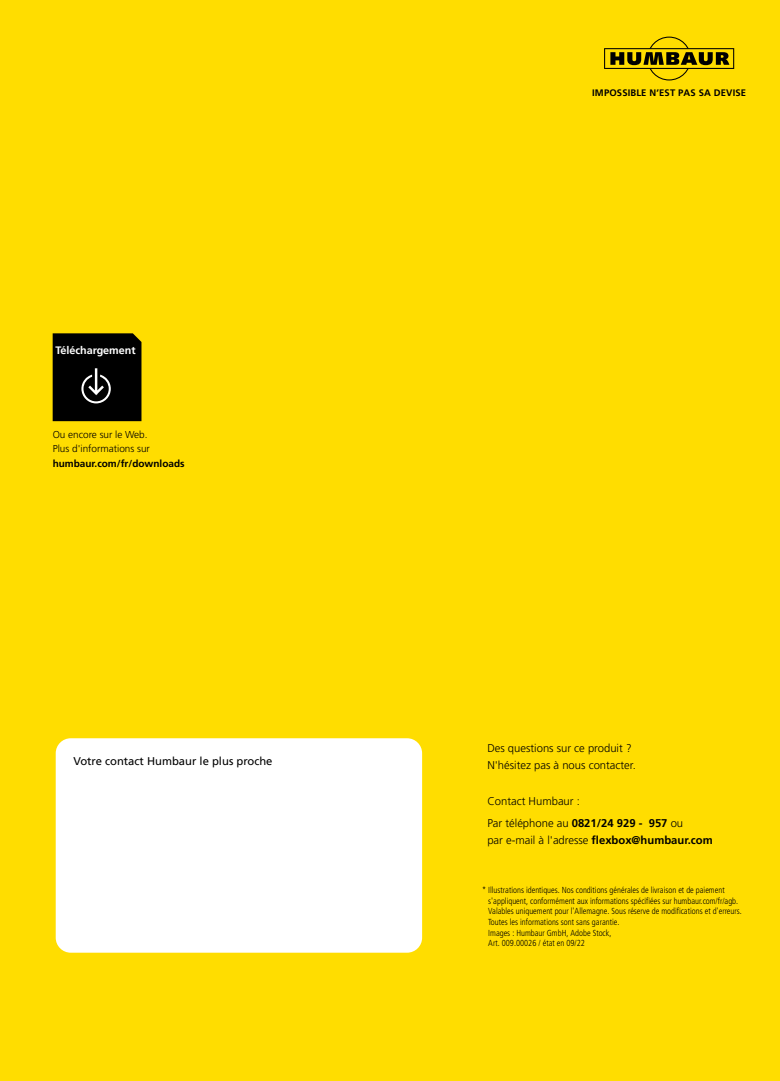
<style>
.page{position:relative;width:780px;height:1081px;background:#fd0}
.page>*{position:absolute;margin:0;border:0;box-sizing:border-box;transform-origin:0 0}
.t1{font:11.25px/22.1px "Frutiger LT 45 Lt";color:#000}
.t2{font:11.25px "Frutiger LT 55 Rm";color:#000}
.t3{font:10.75px "Frutiger LT 65 Bd";color:#fff}
.t4{font:10px/13.8px "Frutiger LT 45 Lt";color:#000}
.t5{font:10px "Frutiger LT 65 Bd";color:#000}
.t6{font:9.5px "Frutiger LT 65 Bd";letter-spacing:.015em;color:#000}
.t7{font:8.75px/10.6px "Frutiger LT 47 Lt Cn";color:#000}
.s1{font-family:"Frutiger LT 65 Bd"}
</style>
<div class="page">
<div style="left:56px;top:738px;width:366px;height:214px;background:#fff;border-radius:15px"></div>
<div style="left:53px;top:333px;width:88px;height:88px;background:#000"></div>
<svg style="left:604px;top:37px;width:130px;height:43px"></svg>
<p class="t3" style="left:56px;top:343px;width:82px">Téléchargement</p>
<p class="t4" style="left:53px;top:428px;width:99px">Ou encore sur le Web.<br>Plus d'informations sur</p>
<p class="t5" style="left:53px;top:457px;width:133px">humbaur.com/fr/downloads</p>
<p class="t2" style="left:73px;top:754px;width:201px">Votre contact Humbaur le plus proche</p>
<p class="t6" style="left:592px;top:87px;width:155px">IMPOSSIBLE N’EST PAS SA DEVISE</p>
<p class="t1" style="left:487px;top:740px;width:150px;line-height:16.9px">Des questions sur ce produit ?<br>N'hésitez pas à nous contacter.</p>
<p class="t1" style="left:487px;top:790px;width:197px">Contact Humbaur :<br>Par téléphone au <span class="s1">0821/24 929 - 957</span> ou</p>
<p class="t1" style="left:487px;top:829px;width:227px">par e-mail à l'adresse <span class="s1">flexbox@humbaur.com</span></p>
<p class="t7" style="left:488px;top:885px;width:255px;text-indent:-6px">* Illustrations identiques. Nos conditions générales de livraison et de paiement s'appliquent, conformément aux informations spécifiées sur humbaur.com/fr/agb.<br>Valables uniquement pour l'Allemagne. Sous réserve de modifications et d'erreurs.<br>Toutes les informations sont sans garantie.<br>Images : Humbaur GmbH, Adobe Stock,<br>Art. 009.00026 / état en 09/22</p>
</div>
